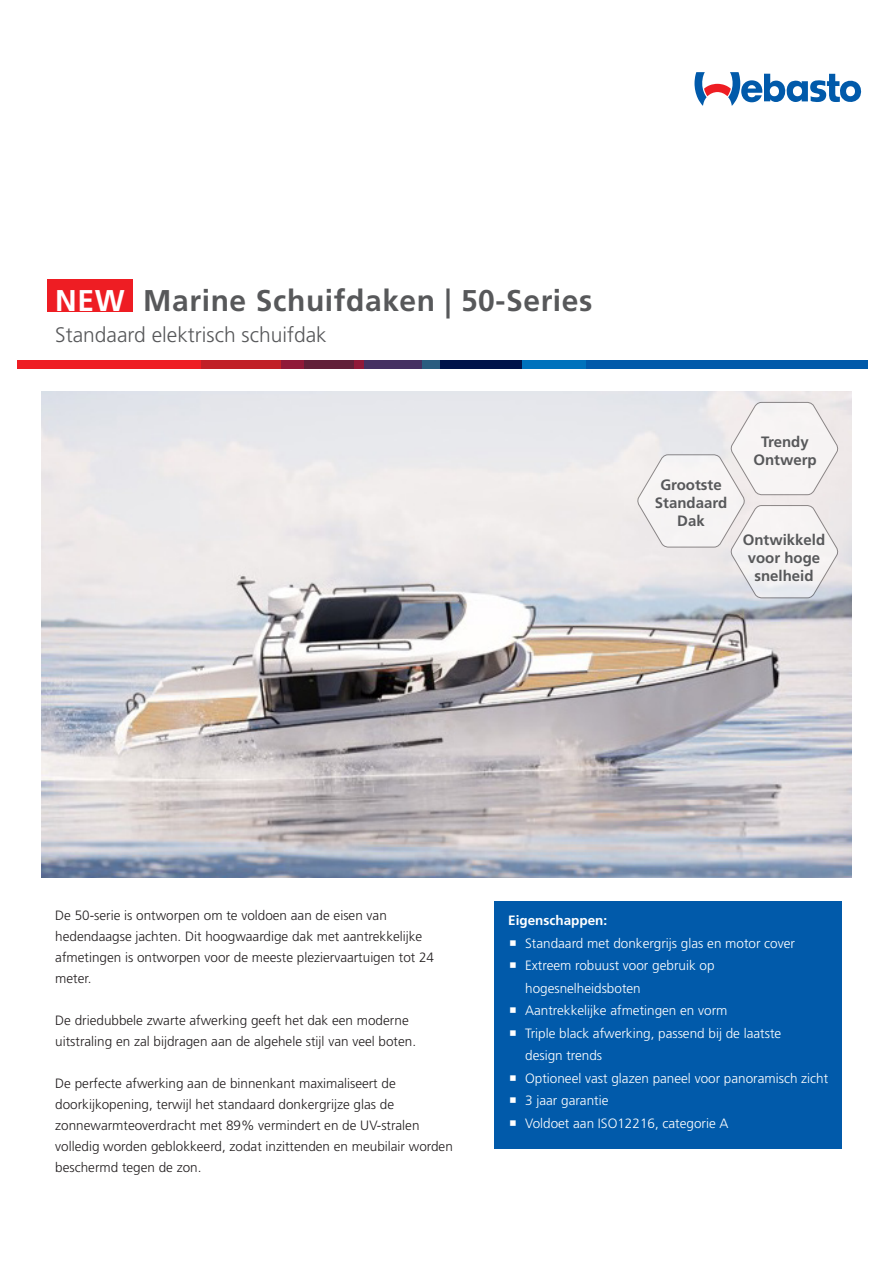
<style>
.page{position:relative;width:893px;height:1263px;background:#fff}
.page>*{position:absolute;margin:0;border:0;box-sizing:border-box;transform-origin:0 0}
.Headline_20pt{font:700 30px "Frutiger";letter-spacing:.02em;color:#57585a}
.Headline_20pt-2{font:300 21px "Frutiger";color:#57585a}
._04_Table_Copy_left-aligned{font:700 15px/18px "Frutiger";color:#57585a;text-align:center}
.Copy{font:300 13.5px/21px "Frutiger";color:#231f20}
.t1{font:300 13.5px/22.5px "Frutiger";color:#fff}
.Copy_Bullets_Neg{font:700 13.5px "Frutiger";color:#fff}
.s1{color:#fff}
</style>
<div class="page">
<svg style="left:694px;top:72px;width:168px;height:34px"></svg>
<img style="left:41px;top:392px;width:810px;height:486px">
<div style="left:48px;top:279px;width:85px;height:33px;background:#ee1d23"></div>
<div style="left:17px;top:361px;width:184px;height:8px;background:#ee1d23"></div>
<div style="left:201px;top:361px;width:80px;height:8px;background:#c12027"></div>
<div style="left:281px;top:361px;width:23px;height:8px;background:#901938"></div>
<div style="left:304px;top:361px;width:50px;height:8px;background:#611f38"></div>
<div style="left:354px;top:361px;width:10px;height:8px;background:#901938"></div>
<div style="left:364px;top:361px;width:58px;height:8px;background:#453162"></div>
<div style="left:422px;top:361px;width:18px;height:8px;background:#2a5d80"></div>
<div style="left:440px;top:361px;width:82px;height:8px;background:#00134a"></div>
<div style="left:522px;top:361px;width:64px;height:8px;background:#0072bc"></div>
<div style="left:586px;top:361px;width:281px;height:8px;background:#015aaa"></div>
<div style="left:495px;top:901px;width:347px;height:248px;background:#015aaa"></div>
<svg style="left:637px;top:402px;width:202px;height:197px"></svg>
<p class="Headline_20pt" style="left:55px;top:283px;width:539px"><span class="s1">NEW</span> Marine Schuifdaken | 50-Series</p>
<p class="Headline_20pt-2" style="left:55px;top:323px;width:273px">Standaard elektrisch schuifdak</p>
<p class="_04_Table_Copy_left-aligned" style="left:660px;top:476px;width:63px">Grootste</p>
<p class="_04_Table_Copy_left-aligned" style="left:655px;top:494px;width:74px">Standaard</p>
<p class="_04_Table_Copy_left-aligned" style="left:677px;top:512px;width:29px">Dak</p>
<p class="_04_Table_Copy_left-aligned" style="left:761px;top:433px;width:49px">Trendy</p>
<p class="_04_Table_Copy_left-aligned" style="left:753px;top:451px;width:65px">Ontwerp</p>
<p class="_04_Table_Copy_left-aligned" style="left:743px;top:530px;width:84px">Ontwikkeld voor hoge</p>
<p class="_04_Table_Copy_left-aligned" style="left:754px;top:566px;width:61px">snelheid</p>
<p class="Copy" style="left:55px;top:905px;width:380px">De 50-serie is ontworpen om te voldoen aan de eisen van hedendaagse jachten. Dit hoogwaardige dak met aantrekkelijke afmetingen is ontworpen voor de meeste pleziervaartuigen tot 24 meter.</p>
<p class="Copy" style="left:55px;top:1010px;width:362px">De driedubbele zwarte afwerking geeft het dak een moderne uitstraling en zal bijdragen aan de algehele stijl van veel boten.</p>
<p class="Copy" style="left:55px;top:1073px;width:399px">De perfecte afwerking aan de binnenkant maximaliseert de doorkijkopening, terwijl het standaard donkergrijze glas de zonnewarmteoverdracht met 89% vermindert en de UV-stralen volledig worden geblokkeerd, zodat inzittenden en meubilair worden beschermd tegen de zon.</p>
<p class="Copy_Bullets_Neg" style="left:508px;top:912px;width:101px">Eigenschappen:</p>
<p class="t1" style="left:525px;top:932px;width:271px">Standaard met donkergrijs glas en motor cover</p>
<p class="t1" style="left:525px;top:954px;width:191px">Extreem robuust voor gebruik op hogesnelheidsboten</p>
<p class="t1" style="left:525px;top:999px;width:204px">Aantrekkelijke afmetingen en vorm</p>
<p class="t1" style="left:525px;top:1022px;width:258px">Triple black afwerking, passend bij de laatste design trends</p>
<p class="t1" style="left:525px;top:1067px;width:305px">Optioneel vast glazen paneel voor panoramisch zicht</p>
<p class="t1" style="left:525px;top:1089px;width:85px">3 jaar garantie</p>
<p class="t1" style="left:525px;top:1112px;width:205px">Voldoet aan ISO12216, categorie A</p>
</div>
